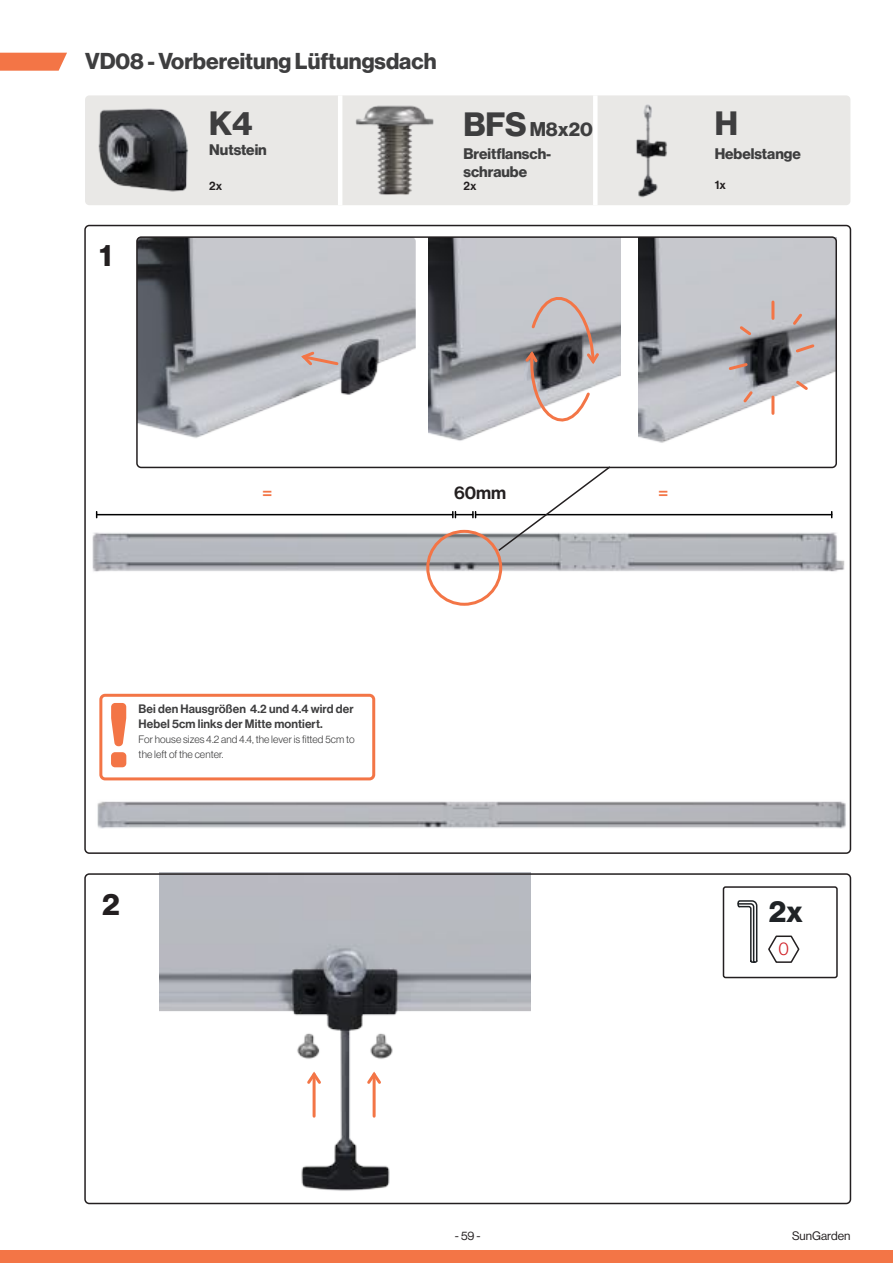
<style>
.page{position:relative;width:893px;height:1263px;background:#fff}
.page>*{position:absolute;margin:0;border:0;box-sizing:border-box;transform-origin:0 0}
.t1{font:700 33px "Neue Haas Display";color:#3e3e3f}
.t2{font:700 30.3px "Neue Haas Display";color:#231f20}
.t3{font:700 30px "Neue Haas Display";color:#1f2326}
.t4{font:700 22.5px "Neue Haas Display";color:#3e3e3f}
.t5{font:700 19.5px "Neue Haas Display";color:#3e3e3f}
.t6{font:18px "Neue Haas Display Mediu";color:#231f20}
.t7{font:18px "Neue Haas Display Mediu";color:#f37546}
.t8{font:300 18px "Neue Haas Display";color:#d1232a}
.t9{font:700 15px "Neue Haas Display";color:#3e3e3f}
.t10{font:12px/15px "Neue Haas Display Mediu";letter-spacing:.01em;color:#3e3e3f}
.t11{font:12px "Neue Haas Display";color:#231f20}
.t12{font:12px "Neue Haas Display Mediu";color:#231f20}
.t13{font:300 10.5px/15px "Neue Haas Display";letter-spacing:.01em;color:#3e3e3f}
.s1{font-size:33px}
</style>
<div class="page">
<div style="left:0;top:1250px;width:893px;height:13px;background:#f37546"></div>
<img style="left:92px;top:468px;width:753px;height:138px">
<div style="left:426px;top:530px;width:76px;height:76px;border:3px solid #f37546;border-radius:50%"></div>
<hr style="left:476px;top:514px;width:356px;height:1px;background:#000001">
<svg style="left:452px;top:512px;width:24px;height:6px"></svg>
<hr style="left:97px;top:514px;width:356px;height:1px;background:#000001">
<svg style="left:0;top:53px;width:67px;height:18px"></svg>
<svg style="left:497px;top:468px;width:115px;height:84px"></svg>
<svg style="left:111px;top:703px;width:15px;height:64px"></svg>
<div style="left:99px;top:694px;width:276px;height:86px;border:3px solid #f37546;border-radius:4px"></div>
<div style="left:85px;top:95px;width:765px;height:110px;background:#e9e8e6;border-radius:4px"></div>
<hr style="left:338px;top:95px;width:4px;height:110px;background:#fff">
<div style="left:593px;top:95px;width:5px;height:110px;background:#fff"></div>
<img style="left:98px;top:108px;width:91px;height:84px">
<img style="left:355px;top:105px;width:79px;height:90px">
<img style="left:636px;top:104px;width:31px;height:94px">
<img style="left:159px;top:876px;width:372px;height:329px">
<svg style="left:305px;top:1069px;width:19px;height:17px"></svg>
<hr style="left:313px;top:1074px;width:3px;height:42px;background:#f37546">
<svg style="left:365px;top:1069px;width:19px;height:17px"></svg>
<hr style="left:373px;top:1074px;width:3px;height:42px;background:#f37546">
<img style="left:97px;top:782px;width:755px;height:91px">
<div style="left:84px;top:873px;width:767px;height:331px;border:2px solid #231f20;border-radius:4px"></div>
<div style="left:723px;top:886px;width:115px;height:92px;background:#fff;border:2px solid #231f20;border-radius:2px"></div>
<svg style="left:737px;top:900px;width:21px;height:63px"></svg>
<svg style="left:768px;top:935px;width:32px;height:28px"></svg>
<img style="left:638px;top:239px;width:196px;height:204px">
<img style="left:429px;top:239px;width:192px;height:202px">
<hr style="left:771px;top:302px;width:3px;height:16px;background:#f37546">
<hr style="left:771px;top:397px;width:3px;height:16px;background:#f37546">
<svg style="left:727px;top:361px;width:23px;height:11px"></svg>
<svg style="left:793px;top:342px;width:24px;height:13px"></svg>
<svg style="left:793px;top:378px;width:17px;height:15px"></svg>
<svg style="left:737px;top:323px;width:17px;height:15px"></svg>
<svg style="left:741px;top:389px;width:14px;height:16px"></svg>
<svg style="left:790px;top:311px;width:15px;height:17px"></svg>
<img style="left:137px;top:237px;width:279px;height:250px;border-radius:4px">
<div style="left:136px;top:236px;width:701px;height:232px;border:2px solid #231f20;border-radius:4px"></div>
<svg style="left:298px;top:349px;width:42px;height:19px"></svg>
<svg style="left:523px;top:274px;width:79px;height:167px"></svg>
<h3 class="t4" style="left:85px;top:50px;width:353px">VD08 - Vorbereitung Lüftungsdach</h3>
<h1 class="t1" style="left:209px;top:108px;width:45px">K4</h1>
<h3 class="t9" style="left:209px;top:142px;width:59px">Nutstein</h3>
<h2 class="t2" style="left:99px;top:241px;width:14px">1</h2>
<p class="t12" style="left:209px;top:180px;width:14px">2x</p>
<h3 class="t5" style="left:463px;top:120px;width:131px"><span class="s1">BFS</span> M8x20</h3>
<h1 class="t1" style="left:715px;top:108px;width:25px">H</h1>
<h3 class="t9" style="left:463px;top:147px;width:89px">Breitflansch-</h3>
<h3 class="t9" style="left:715px;top:146px;width:88px">Hebelstange</h3>
<h3 class="t9" style="left:463px;top:165px;width:65px">schraube</h3>
<p class="t12" style="left:463px;top:180px;width:14px">2x</p>
<p class="t12" style="left:715px;top:180px;width:13px">1x</p>
<h3 class="t7" style="left:262px;top:485px;width:12px">=</h3>
<h3 class="t6" style="left:454px;top:484px;width:54px">60mm</h3>
<h3 class="t7" style="left:658px;top:485px;width:12px">=</h3>
<p class="t10" style="left:139px;top:701px;width:216px">Bei den Hausgrößen 4.2 und 4.4 wird der<br>Hebel 5cm links der Mitte montiert.</p>
<p class="t13" style="left:139px;top:732px;width:217px">For house sizes 4.2 and 4.4, the lever is fitted 5cm to the left of the center.</p>
<h2 class="t2" style="left:102px;top:891px;width:19px">2</h2>
<h3 class="t3" style="left:769px;top:898px;width:36px">2x</h3>
<h3 class="t8" style="left:778px;top:940px;width:12px">0</h3>
<p class="t11" style="left:455px;top:1230px;width:27px">- 59 -</p>
<p class="t11" style="left:792px;top:1230px;width:60px">SunGarden</p>
</div>
